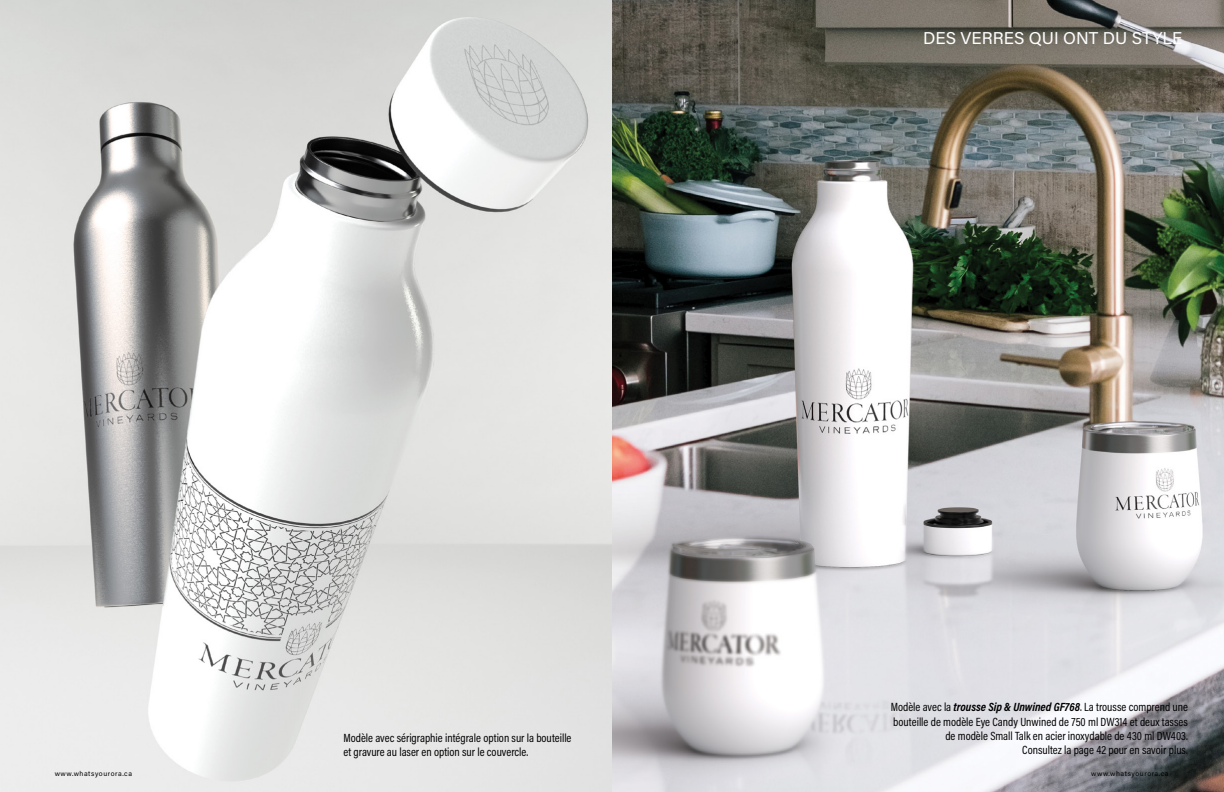
<style>
.page{position:relative;width:1224px;height:792px;background:#fff}
.page>*{position:absolute;margin:0;border:0;box-sizing:border-box;transform-origin:0 0}
.t1{font:17.1px "Acumin Pro";letter-spacing:.005em;color:#fff}
.t2{font:12px/14.4px "Acumin Pro Cond";color:#000;text-align:right}
.t3{font:7px "Acumin Pro";letter-spacing:.075em;color:#000}
.s1{color:#fcfeff}
.s2{font-weight:700;font-style:italic}
</style>
<div class="page">
<img style="left:0;top:0;width:1224px;height:792px">
<p class="t2" style="left:343px;top:730px;width:230px;text-align:left">Modèle avec sérigraphie intégrale option sur la bouteille et gravure au laser en option sur le couvercle.</p>
<h1 class="t1" style="left:923px;top:26px;width:261px">DES VERRES QUI <span class="s1">ONT DU STYLE</span></h1>
<p class="t2" style="left:891px;top:700px;width:299px">Modèle avec la <span class="s2">trousse Sip &amp; Unwined GF768</span>. La trousse comprend une bouteille de modèle Eye Candy Unwined de 750 ml DW314 et deux tasses de modèle Small Talk en acier inoxydable de 430 ml DW403.<br>Consultez la page 42 pour en savoir plus.</p>
<p class="t3" style="left:55px;top:769px;width:79px">www.whatsyourora.ca</p>
<p class="t3" style="left:1091px;top:769px;width:79px">www.whatsyourora.ca</p>
</div>
